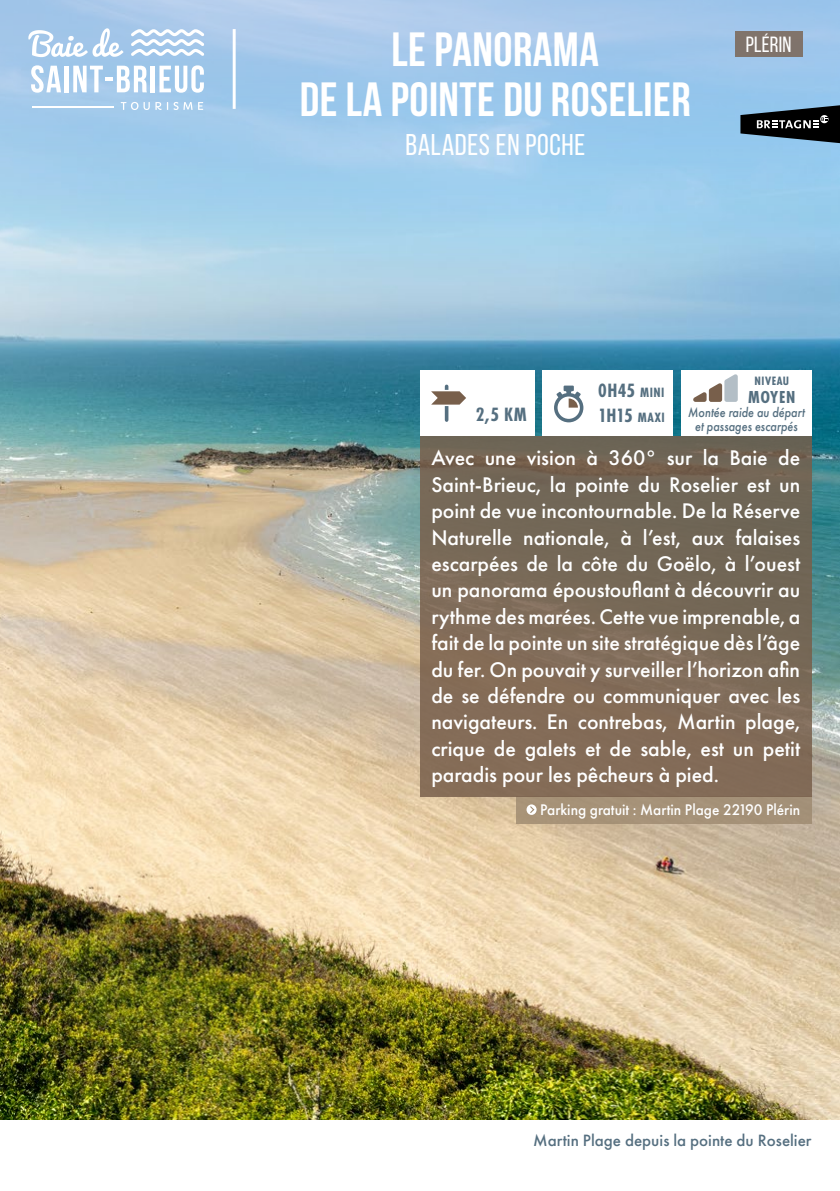
<style>
.page{position:relative;width:840px;height:1191px;background:#fff}
.page>*{position:absolute;margin:0;border:0;box-sizing:border-box;transform-origin:0 0}
.t1{font:700 48px/50px "Bebas Neue";letter-spacing:.01em;color:#fff;text-align:center}
.t2{font:30px "Bebas Neue";letter-spacing:.02em;color:#fff}
.t3{font:500 22px/26.4px "Futura PT";color:#fff;text-align:justify}
.t4{font:22px "Bebas Neue";letter-spacing:.01em;color:#fff}
.t5{font:700 20px "Futura PT Cond";color:#556f80}
.t6{font:700 18px "Futura PT Cond";letter-spacing:.04em;color:#556f80}
.t7{font:500 17px "Futura PT";color:#556f80}
.t8{font:500 16px "Futura PT";color:#fff;scale:.96 1}
.t9{font:italic 500 14px/14px "Futura PT";color:#556f80;text-align:center;scale:.87 1}
.t10{font:700 14px "Futura PT Cond";color:#556f80}
.t11{font:700 12.6px "Futura PT Cond";letter-spacing:.04em;color:#556f80}
.s1{font-style:inherit}
.s2{font-size:14px}
.s3{font-size:20px}
</style>
<div class="page">
<img style="left:0;top:223px;width:839px;height:896px">
<div style="left:420px;top:370px;width:114px;height:66px;background:#fff"></div>
<div style="left:542px;top:370px;width:130px;height:66px;background:#fff"></div>
<div style="left:680px;top:370px;width:131px;height:66px;background:#fff"></div>
<div style="left:516px;top:796px;width:295px;height:28px;background:#a69278"></div>
<div style="left:420px;top:436px;width:391px;height:360px;background:linear-gradient(to bottom,#6d6455,#876e59)"></div>
<svg style="left:526px;top:804px;width:10px;height:11px"></svg>
<svg style="left:529px;top:806px;width:5px;height:7px"></svg>
<svg style="left:431px;top:384px;width:35px;height:38px"></svg>
<svg style="left:554px;top:385px;width:29px;height:37px"></svg>
<svg style="left:0;top:0;width:839px;height:223px;background:#a0caec"></svg>
<svg style="left:131px;top:29px;width:73px;height:27px"></svg>
<svg style="left:121px;top:102px;width:40px;height:8px"></svg>
<svg style="left:167px;top:102px;width:25px;height:8px"></svg>
<svg style="left:198px;top:102px;width:5px;height:8px"></svg>
<svg style="left:31px;top:65px;width:30px;height:28px"></svg>
<div style="left:64px;top:66px;width:5px;height:26px;background:#fff"></div>
<svg style="left:73px;top:66px;width:74px;height:26px"></svg>
<hr style="left:151px;top:66px;width:4px;height:26px;background:#fff">
<svg style="left:159px;top:65px;width:45px;height:28px"></svg>
<svg style="left:28px;top:28px;width:95px;height:29px"></svg>
<hr style="left:32px;top:107px;width:81px;height:1px;background:#fff">
<hr style="left:232px;top:29px;width:3px;height:80px;background:#fff">
<div style="left:734px;top:31px;width:68px;height:26px;background:#7f736b"></div>
<svg style="left:693px;top:374px;width:44px;height:28px"></svg>
<svg style="left:740px;top:105px;width:99px;height:38px;background:#3a4852"></svg>
<h1 class="t1" style="left:299px;top:24px;width:392px">LE PANORAMA<br>DE LA POINTE DU ROSELIER</h1>
<h2 class="t2" style="left:405px;top:128px;width:181px">BALADES EN POCHE</h2>
<p class="t4" style="left:745px;top:33px;width:47px">PLÉRIN</p>
<p class="t5" style="left:475px;top:403px;width:52px">2,5 <span class="s1">KM</span></p>
<p class="t5" style="left:597px;top:378px;width:68px">0H45 <span class="s2">MINI</span></p>
<p class="t10" style="left:597px;top:409px;width:68px"><span class="s3">1</span><span class="s3">H15</span> MAXI</p>
<p class="t11" style="left:754px;top:373px;width:36px">NIVEAU</p>
<p class="t6" style="left:747px;top:386px;width:49px">MOYEN</p>
<p class="t9" style="left:687px;top:405px;width:136px">Montée raide au départ et passages escarpés</p>
<p class="t3" style="left:431px;top:445px;width:370px">Avec une vision à 360° sur la Baie de Saint-Brieuc, la pointe du Roselier est un point de vue incontournable. De la Réserve Naturelle nationale, à l’est, aux falaises escarpées de la côte du Goëlo, à l’ouest un panorama époustouflant à découvrir au rythme des marées. Cette vue imprenable, a fait de la pointe un site stratégique dès l’âge du fer. On pouvait y surveiller l’horizon afin de se défendre ou communiquer avec les navigateurs. En contrebas, Martin plage, crique de galets et de sable, est un petit paradis pour les pêcheurs à pied.</p>
<p class="t8" style="left:540px;top:800px;width:272px">Parking gratuit : Martin Plage 22190 Plérin</p>
<p class="t7" style="left:533px;top:1130px;width:280px">Martin Plage depuis la pointe du Roselier</p>
</div>
